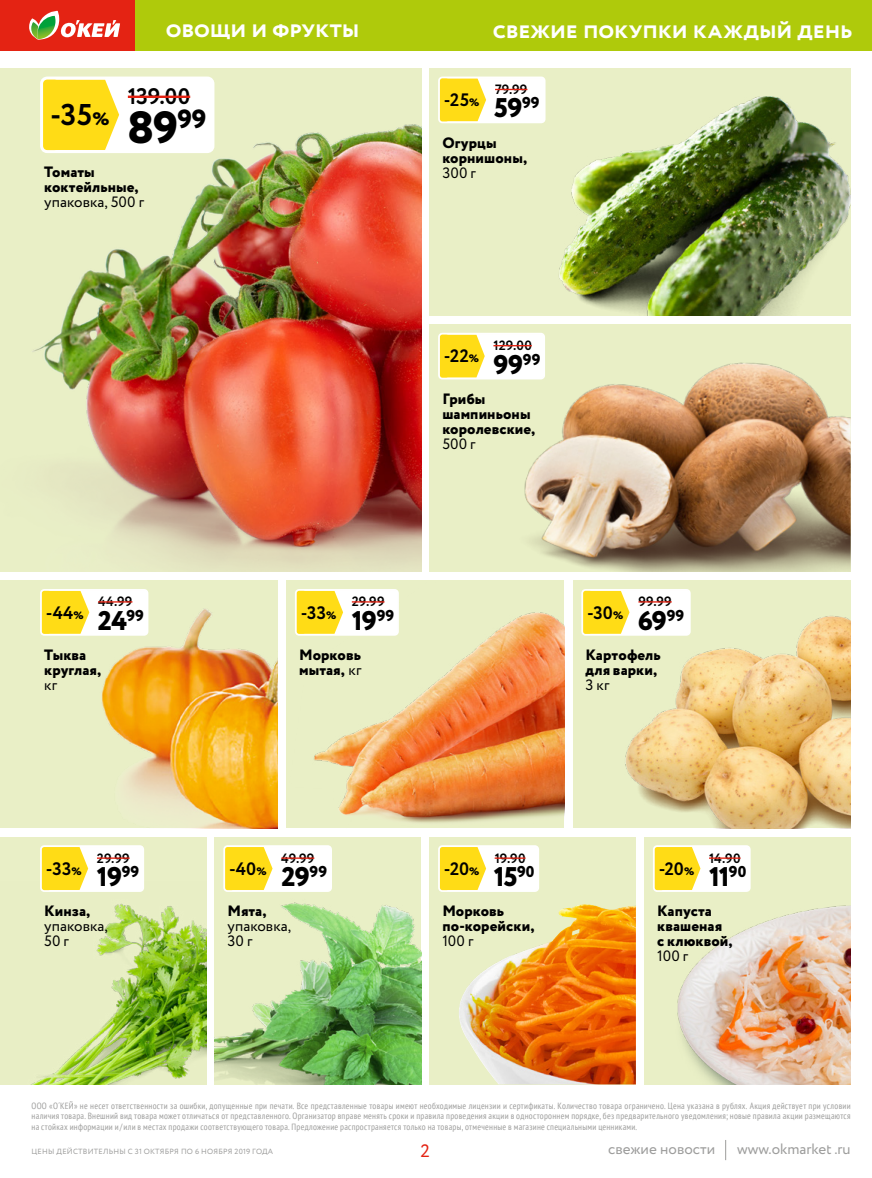
<style>
.page{position:relative;width:872px;height:1178px;background:#fff}
.page>*{position:absolute;margin:0;border:0;box-sizing:border-box;transform-origin:0 0}
.t1{font:800 45px "Circe";color:#000}
.t2{font:700 30px "Circe";color:#000}
.t3{font:800 27px "Circe";letter-spacing:-.025em;color:#000}
.t4{font:700 24px "Circe";color:#fff}
.t5{font:700 22.5px "Circe";color:#000}
.t6{font:700 18px "Circe";letter-spacing:-.055em;color:#000}
.t7{font:18px "Circe";color:#e42313}
.t8{font:800 15px/15px "Circe";letter-spacing:.005em;color:#000}
.t9{font:15px/15px "Circe";letter-spacing:.005em;color:#000}
.t10{font:15px "Circe";color:#9d9d9c}
.t11{font:700 13.5px "Circe";color:#000}
.t12{font:condensed 9px/10.5px "PT Sans";letter-spacing:.025em;color:#9d9d9c;text-align:justify}
.t13{font:7.5px "Circe";letter-spacing:.03em;color:#9d9d9c}
.s1{font-weight:800;font-size:18px}
.s2{font-weight:800;font-size:10.8px}
.s3{font-weight:400}
</style>
<div class="page">
<img style="left:215px;top:862px;width:206px;height:222px">
<svg style="left:215px;top:837px;width:187px;height:76px;fill:#e9efc6"></svg>
<svg style="left:227px;top:848px;width:45px;height:41px;background:#ffde29"></svg>
<hr style="left:281px;top:857px;width:33px;height:2px;background:#e42313">
<div style="left:223px;top:845px;width:109px;height:47px;border:2px solid #fff;border-radius:3px"></div>
<div style="left:0;top:837px;width:206px;height:247px;background:#e9efc6"></div>
<img style="left:32px;top:913px;width:174px;height:171px">
<svg style="left:88px;top:837px;width:127px;height:76px"></svg>
<svg style="left:43px;top:848px;width:45px;height:41px;background:#ffdf2a"></svg>
<hr style="left:97px;top:857px;width:33px;height:2px;background:#e42313">
<div style="left:40px;top:845px;width:104px;height:47px;border:2px solid #fff;border-radius:3px"></div>
<div style="left:0;top:580px;width:278px;height:248px;background:#e9efc6"></div>
<img style="left:102px;top:648px;width:176px;height:180px">
<svg style="left:89px;top:589px;width:130px;height:68px"></svg>
<svg style="left:43px;top:592px;width:46px;height:41px;background:#ffde29"></svg>
<hr style="left:98px;top:601px;width:34px;height:1px;background:#e42313">
<div style="left:40px;top:589px;width:108px;height:47px;border:2px solid #fff;border-radius:3px"></div>
<img style="left:287px;top:580px;width:277px;height:248px">
<svg style="left:286px;top:580px;width:183px;height:77px;fill:#e9efc6"></svg>
<svg style="left:298px;top:592px;width:45px;height:41px;background:#ffdf2a"></svg>
<hr style="left:352px;top:601px;width:32px;height:1px;background:#e42313">
<div style="left:295px;top:589px;width:104px;height:47px;border:2px solid #fff;border-radius:3px"></div>
<div style="left:573px;top:580px;width:277px;height:248px;background:#e9efc6"></div>
<img style="left:625px;top:616px;width:225px;height:212px">
<svg style="left:625px;top:589px;width:135px;height:68px"></svg>
<svg style="left:584px;top:592px;width:45px;height:41px;background:#ffde28"></svg>
<hr style="left:638px;top:601px;width:33px;height:1px;background:#e42313">
<div style="left:581px;top:589px;width:109px;height:47px;border:2px solid #fff;border-radius:3px"></div>
<div style="left:429px;top:68px;width:421px;height:248px;background:#e9efc6"></div>
<img style="left:559px;top:96px;width:291px;height:220px">
<svg style="left:439px;top:76px;width:176px;height:68px"></svg>
<svg style="left:441px;top:80px;width:45px;height:40px;background:#ffde2a"></svg>
<hr style="left:495px;top:89px;width:32px;height:1px;background:#e42313">
<div style="left:438px;top:77px;width:107px;height:46px;border:2px solid #fff;border-radius:3px"></div>
<div style="left:429px;top:324px;width:421px;height:248px;background:#e9efc6"></div>
<img style="left:524px;top:362px;width:326px;height:210px">
<svg style="left:438px;top:332px;width:177px;height:69px"></svg>
<svg style="left:441px;top:336px;width:44px;height:40px;background:#ffdf2b"></svg>
<hr style="left:493px;top:345px;width:39px;height:1px;background:#e42313">
<div style="left:438px;top:333px;width:107px;height:46px;border:2px solid #fff;border-radius:3px"></div>
<img style="left:0;top:68px;width:421px;height:504px">
<svg style="left:28px;top:68px;width:255px;height:110px;fill:#e9efc6"></svg>
<svg style="left:46px;top:81px;width:73px;height:68px;background:#ffdf2b"></svg>
<hr style="left:128px;top:96px;width:62px;height:2px;background:#e42313">
<div style="left:40px;top:77px;width:174px;height:76px;border:3px solid #fff;border-radius:6px"></div>
<div style="left:429px;top:837px;width:207px;height:247px;background:#e9efc6"></div>
<img style="left:459px;top:905px;width:177px;height:179px">
<svg style="left:459px;top:848px;width:150px;height:65px"></svg>
<svg style="left:441px;top:848px;width:45px;height:41px;background:#ffdf2a"></svg>
<hr style="left:494px;top:857px;width:31px;height:2px;background:#e42313">
<div style="left:438px;top:845px;width:101px;height:47px;border:2px solid #fff;border-radius:3px"></div>
<div style="left:644px;top:837px;width:206px;height:247px;background:#e9efc6"></div>
<img style="left:677px;top:905px;width:173px;height:179px">
<svg style="left:677px;top:846px;width:144px;height:67px"></svg>
<svg style="left:656px;top:848px;width:44px;height:41px;background:#ffde29"></svg>
<hr style="left:709px;top:857px;width:31px;height:2px;background:#e42313">
<div style="left:653px;top:845px;width:97px;height:47px;border:2px solid #fff;border-radius:3px"></div>
<svg style="left:725px;top:1140px;width:1px;height:20px"></svg>
<div style="left:135px;top:0;width:737px;height:51px;background:#afca0b"></div>
<div style="left:0;top:0;width:135px;height:51px;background:#e42313"></div>
<svg style="left:29px;top:10px;width:91px;height:30px"></svg>
<h3 class="t4" style="left:166px;top:13px;width:195px">овощи и фрукты</h3>
<h3 class="t4" style="left:493px;top:13px;width:361px">свежие покупки каждый день</h3>
<h3 class="t4" style="left:166px;top:13px;width:162px">мясо птица</h3>
<h3 class="t4" style="left:166px;top:13px;width:131px">кулинария</h3>
<h2 class="t2" style="left:50px;top:95px;width:61px">-35<span class="s1">%</span></h2>
<h3 class="t5" style="left:128px;top:82px;width:64px">139.00</h3>
<h1 class="t1" style="left:127px;top:97px;width:81px">89<sup>99</sup></h1>
<h3 class="t8" style="left:44px;top:166px;width:96px">Томаты коктейльные,</h3>
<h3 class="t9" style="left:44px;top:195px;width:101px">упаковка, 500 г</h3>
<h3 class="t6" style="left:46px;top:600px;width:39px">-44<span class="s2">%</span></h3>
<h3 class="t11" style="left:98px;top:593px;width:36px">44.99</h3>
<h3 class="t3" style="left:98px;top:602px;width:48px">24<sup>99</sup></h3>
<h3 class="t8" style="left:44px;top:648px;width:58px">Тыква круглая,</h3>
<h3 class="t9" style="left:44px;top:678px;width:14px">кг</h3>
<h3 class="t6" style="left:444px;top:88px;width:37px">-25<span class="s2">%</span></h3>
<h3 class="t11" style="left:495px;top:80px;width:34px">79.99</h3>
<h3 class="t3" style="left:494px;top:90px;width:47px">59<sup>99</sup></h3>
<h3 class="t8" style="left:442px;top:136px;width:86px">Огурцы корнишоны,</h3>
<h3 class="t9" style="left:442px;top:166px;width:35px">300 г</h3>
<h3 class="t6" style="left:444px;top:344px;width:37px">-22<span class="s2">%</span></h3>
<h3 class="t11" style="left:493px;top:336px;width:40px">129.00</h3>
<h3 class="t3" style="left:493px;top:346px;width:49px">99<sup>99</sup></h3>
<h3 class="t8" style="left:442px;top:392px;width:95px">Грибы шампиньоны королевские,</h3>
<h3 class="t9" style="left:442px;top:437px;width:35px">500 г</h3>
<h3 class="t6" style="left:301px;top:600px;width:37px">-33<span class="s2">%</span></h3>
<h3 class="t11" style="left:352px;top:593px;width:34px">29.99</h3>
<h3 class="t3" style="left:352px;top:602px;width:44px">19<sup>99</sup></h3>
<h3 class="t6" style="left:587px;top:600px;width:38px">-30<span class="s2">%</span></h3>
<h3 class="t11" style="left:638px;top:593px;width:35px">99.99</h3>
<h3 class="t3" style="left:637px;top:602px;width:48px">69<sup>99</sup></h3>
<h3 class="t8" style="left:299px;top:648px;width:64px">Морковь мытая, <span class="s3">кг</span></h3>
<h3 class="t8" style="left:585px;top:648px;width:77px">Картофель для варки,</h3>
<h3 class="t9" style="left:585px;top:678px;width:26px">3 кг</h3>
<h3 class="t6" style="left:46px;top:857px;width:37px">-33<span class="s2">%</span></h3>
<h3 class="t11" style="left:97px;top:849px;width:34px">29.99</h3>
<h3 class="t3" style="left:97px;top:858px;width:44px">19<sup>99</sup></h3>
<h3 class="t6" style="left:229px;top:857px;width:39px">-40<span class="s2">%</span></h3>
<h3 class="t11" style="left:281px;top:849px;width:35px">49.99</h3>
<h3 class="t3" style="left:281px;top:858px;width:47px">29<sup>99</sup></h3>
<h3 class="t6" style="left:444px;top:857px;width:37px">-20<span class="s2">%</span></h3>
<h3 class="t11" style="left:494px;top:849px;width:32px">19.90</h3>
<h3 class="t3" style="left:494px;top:858px;width:42px">15<sup>90</sup></h3>
<h3 class="t6" style="left:659px;top:857px;width:37px">-20<span class="s2">%</span></h3>
<h3 class="t11" style="left:709px;top:849px;width:33px">14.90</h3>
<h3 class="t3" style="left:709px;top:858px;width:39px">11<sup>90</sup></h3>
<h3 class="t8" style="left:44px;top:905px;width:48px">Кинза,</h3>
<h3 class="t9" style="left:44px;top:919px;width:65px">упаковка,<br>50 г</h3>
<h3 class="t8" style="left:227px;top:905px;width:41px">Мята,</h3>
<h3 class="t9" style="left:227px;top:919px;width:65px">упаковка,<br>30 г</h3>
<h3 class="t8" style="left:442px;top:905px;width:94px">Морковь по-корейски,</h3>
<h3 class="t9" style="left:442px;top:934px;width:33px">100 г</h3>
<h3 class="t8" style="left:657px;top:905px;width:77px">Капуста квашеная с клюквой,</h3>
<h3 class="t9" style="left:657px;top:949px;width:33px">100 г</h3>
<p class="t12" style="left:32px;top:1100px;width:820px">ООО «О´КЕЙ» не несет ответственности за ошибки, допущенные при печати. Все представленные товары имеют необходимые лицензии и сертификаты. Количество товара ограничено. Цена указана в рублях. Акция действует при условии наличия товара. Внешний вид товара может отличаться от представленного. Организатор вправе менять сроки и правила проведения акции в одностороннем порядке, без предварительного уведомления; новые правила акции размещаются на стойках информации и/или в местах продажи соответствующего товара. Предложение распространяется только на товары, отмеченные в магазине специальными ценниками.</p>
<p class="t13" style="left:32px;top:1147px;width:243px">ЦЕНЫ ДЕЙСТВИТЕЛЬНЫ с 31 октября по 6 ноября 2019 ГОДА</p>
<h3 class="t7" style="left:420px;top:1139px;width:11px">2</h3>
<h3 class="t10" style="left:608px;top:1139px;width:109px">свежие новости</h3>
<h3 class="t10" style="left:737px;top:1139px;width:115px">www.okmarket .ru</h3>
</div>
